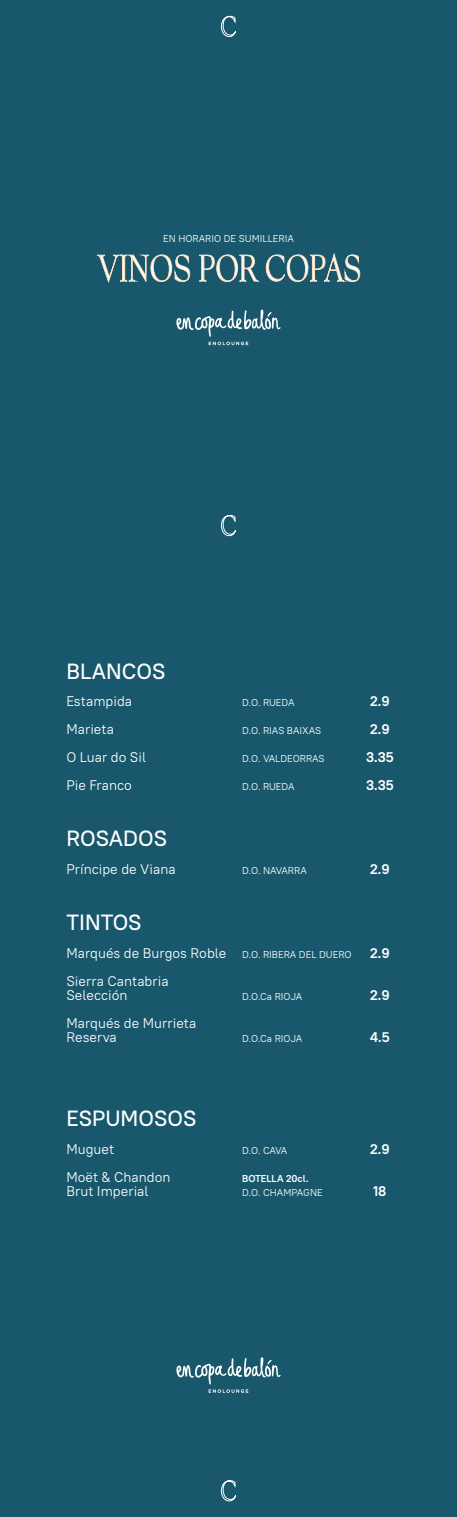
<style>
.page{position:relative;width:457px;height:1517px;background:#fff}
.page>*{position:absolute;margin:0;border:0;box-sizing:border-box;transform-origin:0 0}
.t1{font:500 22px "PT Root UI";color:#fff}
.t2{font:14px/28px "PT Root UI";color:#fff}
.t3{font:700 14px/28px "PT Root UI";color:#fff}
.t4{font:10px "PT Root UI";color:#fff}
.t5{font:700 10px "PT Root UI";color:#fff}
</style>
<div class="page">
<div style="left:0;top:0;width:456px;height:1516px;background:#19586c"></div>
<svg style="left:176px;top:309px;width:105px;height:36px"></svg>
<svg style="left:97px;top:255px;width:93px;height:27px"></svg>
<svg style="left:199px;top:255px;width:60px;height:27px"></svg>
<svg style="left:266px;top:253px;width:93px;height:29px"></svg>
<svg style="left:221px;top:16px;width:15px;height:21px"></svg>
<svg style="left:221px;top:515px;width:15px;height:21px"></svg>
<svg style="left:176px;top:1357px;width:105px;height:35px"></svg>
<svg style="left:221px;top:1480px;width:15px;height:21px"></svg>
<p class="t4" style="left:163px;top:232px;width:132px">EN HORARIO DE SUMILLERIA</p>
<h1 class="t1" style="left:66px;top:657px;width:101px">BLANCOS</h1>
<p class="t2" style="left:66px;top:687px;width:81px">Estampida<br>Marieta<br>O Luar do Sil<br>Pie Franco</p>
<h1 class="t1" style="left:66px;top:824px;width:102px">ROSADOS</h1>
<p class="t2" style="left:66px;top:855px;width:111px">Príncipe de Viana</p>
<h1 class="t1" style="left:66px;top:908px;width:77px">TINTOS</h1>
<p class="t2" style="left:66px;top:939px;width:161px">Marqués de Burgos Roble<br>Sierra Cantabria</p>
<p class="t2" style="left:66px;top:981px;width:131px">Selección<br>Marqués de Murrieta</p>
<p class="t2" style="left:66px;top:1023px;width:52px">Reserva</p>
<p class="t4" style="left:242px;top:696px;width:54px">D.O. RUEDA</p>
<p class="t4" style="left:242px;top:724px;width:81px">D.O. RIAS BAIXAS</p>
<p class="t4" style="left:242px;top:752px;width:84px">D.O. VALDEORRAS</p>
<p class="t4" style="left:242px;top:780px;width:54px">D.O. RUEDA</p>
<p class="t4" style="left:242px;top:864px;width:66px">D.O. NAVARRA</p>
<p class="t3" style="left:366px;top:687px;width:29px">2.9<br>2.9<br>3.35<br>3.35</p>
<p class="t3" style="left:370px;top:855px;width:21px">2.9</p>
<p class="t4" style="left:242px;top:948px;width:111px">D.O. RIBERA DEL DUERO</p>
<p class="t4" style="left:242px;top:990px;width:62px">D.O.Ca RIOJA</p>
<p class="t4" style="left:242px;top:1032px;width:62px">D.O.Ca RIOJA</p>
<p class="t3" style="left:370px;top:939px;width:21px">2.9</p>
<p class="t3" style="left:370px;top:981px;width:21px">2.9</p>
<p class="t3" style="left:370px;top:1023px;width:21px">4.5</p>
<h1 class="t1" style="left:66px;top:1104px;width:132px">ESPUMOSOS</h1>
<p class="t2" style="left:66px;top:1135px;width:105px">Muguet<br>Moët &amp; Chandon</p>
<p class="t2" style="left:66px;top:1177px;width:84px">Brut Imperial</p>
<p class="t4" style="left:242px;top:1144px;width:47px">D.O. CAVA</p>
<p class="t5" style="left:242px;top:1172px;width:68px">BOTELLA 20cl.</p>
<p class="t4" style="left:242px;top:1186px;width:82px">D.O. CHAMPAGNE</p>
<p class="t3" style="left:370px;top:1135px;width:21px">2.9</p>
<p class="t3" style="left:373px;top:1177px;width:15px">18</p>
</div>
